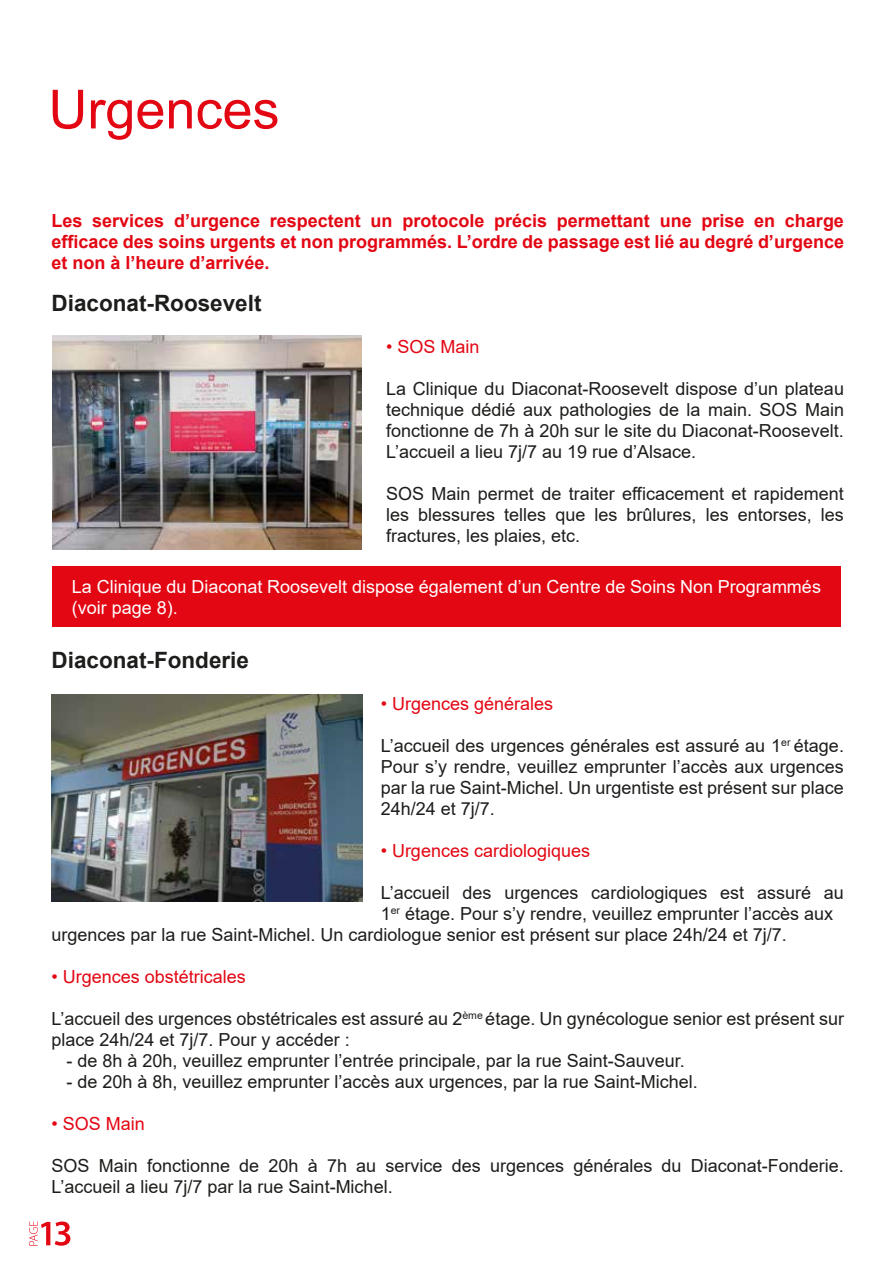
<style>
.page{position:relative;width:893px;height:1263px;background:#fff}
.page>*{position:absolute;margin:0;border:0;box-sizing:border-box;transform-origin:0 0}
.t1{font:54px "Arial";color:#e30613}
.t2{font:700 22.5px "Arial";color:#1d1d1b}
.t3{font:18px/21px "Arial";color:#1d1d1b;text-align:justify}
.t4{font:700 18px/21px "Arial";color:#e30613;text-align:justify}
.t5{font:18px/21px "Arial";color:#fff}
.t6{font:18px "Arial";color:#e30613}
</style>
<div class="page">
<img style="left:52px;top:336px;width:310px;height:213px">
<svg style="left:29px;top:1221px;width:41px;height:25px"></svg>
<img style="left:51px;top:694px;width:312px;height:207px">
<div style="left:52px;top:566px;width:789px;height:60px;background:#e30613"></div>
<h1 class="t1" style="left:48px;top:72px;width:233px">Urgences</h1>
<p class="t4" style="left:52px;top:210px;width:794px">Les services d’urgence respectent un protocole précis permettant une prise en charge efficace des soins urgents et non programmés. L’ordre de passage est lié au degré d’urgence et non à l’heure d’arrivée.</p>
<p class="t2" style="left:52px;top:287px;width:212px">Diaconat-Roosevelt</p>
<p class="t6" style="left:386px;top:334px;width:95px">• SOS Main</p>
<p class="t3" style="left:386px;top:378px;width:459px">La Clinique du Diaconat-Roosevelt dispose d’un plateau technique dédié aux pathologies de la main. SOS Main fonctionne de 7h à 20h sur le site du Diaconat-Roosevelt.<br>L’accueil a lieu 7j/7 au 19 rue d’Alsace.</p>
<p class="t3" style="left:386px;top:483px;width:459px">SOS Main permet de traiter efficacement et rapidement les blessures telles que les brûlures, les entorses, les fractures, les plaies, etc.</p>
<p class="t5" style="left:72px;top:576px;width:751px">La Clinique du Diaconat Roosevelt dispose également d’un Centre de Soins Non Programmés (voir page 8).</p>
<p class="t2" style="left:52px;top:644px;width:199px">Diaconat-Fonderie</p>
<p class="t6" style="left:381px;top:691px;width:174px">• Urgences générales</p>
<p class="t3" style="left:381px;top:735px;width:465px">L’accueil des urgences générales est assuré au 1<sup>er</sup> étage.<br>Pour s’y rendre, veuillez emprunter l’accès aux urgences par la rue Saint-Michel. Un urgentiste est présent sur place 24h/24 et 7j/7.</p>
<p class="t6" style="left:381px;top:838px;width:211px">• Urgences cardiologiques</p>
<p class="t3" style="left:381px;top:882px;width:465px">L’accueil des urgences cardiologiques est assuré au</p>
<p class="t3" style="left:381px;top:903px;width:454px">1<sup>er</sup> étage. Pour s’y rendre, veuillez emprunter l’accès aux</p>
<p class="t3" style="left:52px;top:924px;width:737px">urgences par la rue Saint-Michel. Un cardiologue senior est présent sur place 24h/24 et 7j/7.</p>
<p class="t6" style="left:52px;top:964px;width:196px">• Urgences obstétricales</p>
<p class="t3" style="left:52px;top:1008px;width:794px">L’accueil des urgences obstétricales est assuré au 2<sup>ème</sup> étage. Un gynécologue senior est présent sur place 24h/24 et 7j/7. Pour y accéder :</p>
<p class="t3" style="left:67px;top:1050px;width:620px">- de 8h à 20h, veuillez emprunter l’entrée principale, par la rue Saint-Sauveur.</p>
<p class="t3" style="left:67px;top:1071px;width:633px">- de 20h à 8h, veuillez emprunter l’accès aux urgences, par la rue Saint-Michel.</p>
<p class="t6" style="left:52px;top:1111px;width:95px">• SOS Main</p>
<p class="t3" style="left:52px;top:1155px;width:794px">SOS Main fonctionne de 20h à 7h au service des urgences générales du Diaconat-Fonderie.<br>L’accueil a lieu 7j/7 par la rue Saint-Michel.</p>
</div>
